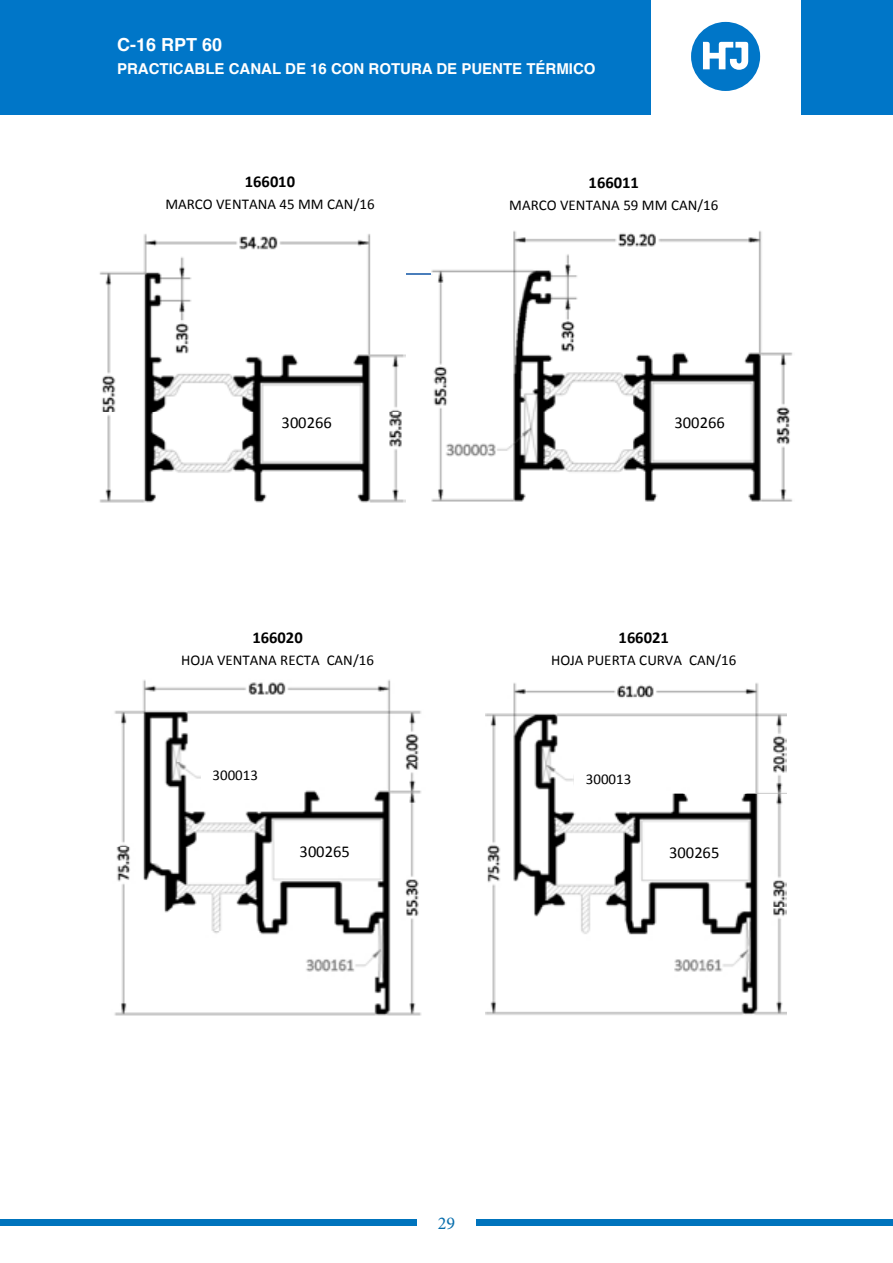
<style>
.page{position:relative;width:893px;height:1263px;background:#fff}
.page>*{position:absolute;margin:0;border:0;box-sizing:border-box;transform-origin:0 0}
.t1{font:700 18px "Helvetica";color:#fff}
.t2{font:18px "Minion Pro";color:#066dac}
.t3{font:16.5px "Calibri";letter-spacing:.005em;color:#000}
.t4{font:700 16.5px "Calibri";letter-spacing:.005em;color:#000}
.t5{font:15px "Calibri";color:#000}
.t6{font:700 15px "Helvetica";color:#fff}
</style>
<div class="page">
<hr style="left:129px;top:274px;width:627px;height:1px;background:#4a7ebb">
<img style="left:99px;top:234px;width:306px;height:269px">
<div style="left:270px;top:406px;width:75px;height:30px;background:#fff"></div>
<img style="left:431px;top:231px;width:362px;height:271px">
<div style="left:663px;top:406px;width:81px;height:32px;background:#fff"></div>
<img style="left:485px;top:683px;width:301px;height:332px">
<img style="left:114px;top:679px;width:308px;height:337px">
<div style="left:288px;top:835px;width:81px;height:32px;background:#fff"></div>
<div style="left:201px;top:760px;width:82px;height:32px;background:#fff"></div>
<div style="left:658px;top:836px;width:81px;height:32px;background:#fff"></div>
<div style="left:575px;top:764px;width:81px;height:32px;background:#fff"></div>
<svg style="left:691px;top:22px;width:69px;height:69px"></svg>
<div style="left:801px;top:0;width:92px;height:114px;background:#0076c8"></div>
<div style="left:0;top:0;width:650px;height:114px;background:#0076c8"></div>
<div style="left:0;top:1219px;width:417px;height:7px;background:#0074bd"></div>
<div style="left:476px;top:1219px;width:417px;height:7px;background:#0074bd"></div>
<p class="t1" style="left:117px;top:30px;width:107px">C-16 RPT 60</p>
<p class="t6" style="left:117px;top:57px;width:480px">PRACTICABLE CANAL DE 16 CON ROTURA DE PUENTE TÉRMICO</p>
<p class="t4" style="left:245px;top:171px;width:52px">166010</p>
<p class="t5" style="left:165px;top:195px;width:211px">MARCO VENTANA 45 MM CAN/16</p>
<p class="t4" style="left:589px;top:172px;width:52px">166011</p>
<p class="t5" style="left:509px;top:196px;width:211px">MARCO VENTANA 59 MM CAN/16</p>
<p class="t3" style="left:282px;top:412px;width:52px">300266</p>
<p class="t3" style="left:674px;top:412px;width:52px">300266</p>
<p class="t3" style="left:267px;top:413px;width:52px">300266</p>
<p class="t4" style="left:252px;top:627px;width:52px">166020</p>
<p class="t5" style="left:181px;top:650px;width:194px">HOJA VENTANA RECTA CAN/16</p>
<p class="t4" style="left:618px;top:627px;width:52px">166021</p>
<p class="t5" style="left:551px;top:650px;width:187px">HOJA PUERTA CURVA CAN/16</p>
<p class="t5" style="left:213px;top:766px;width:47px">300013</p>
<p class="t5" style="left:586px;top:769px;width:47px">300013</p>
<p class="t3" style="left:300px;top:841px;width:52px">300265</p>
<p class="t3" style="left:669px;top:842px;width:52px">300265</p>
<p class="t2" style="left:438px;top:1211px;width:19px">29</p>
</div>
